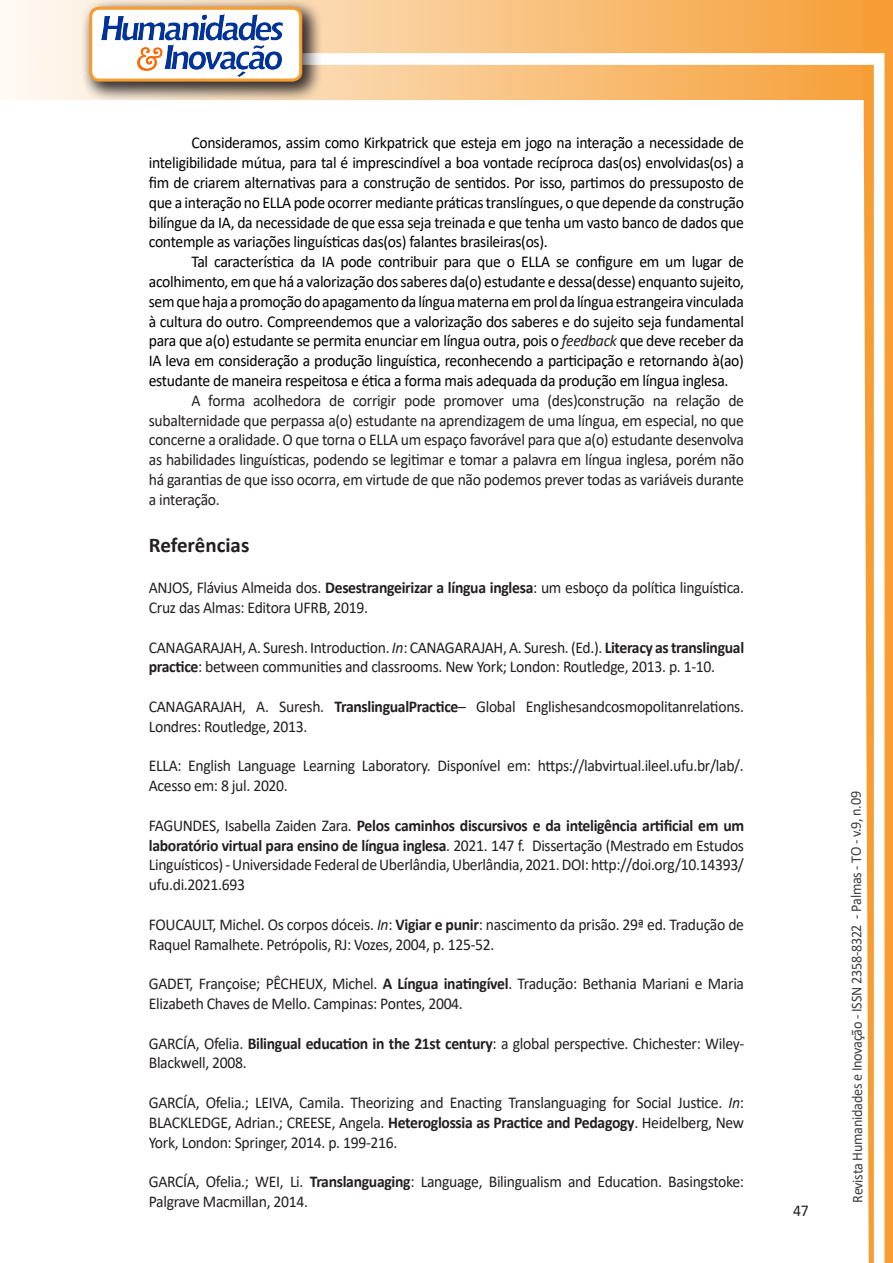
<style>
.page{position:relative;width:893px;height:1263px;background:#fff}
.page>*{position:absolute;margin:0;border:0;box-sizing:border-box;transform-origin:0 0}
.Titulo_2{font:700 21px "Calibri";color:#231f20}
.texto{font:16.5px/19.8px "Calibri";letter-spacing:-.02em;color:#231f20;scale:.95 1}
.texto-2{font:16.5px/19.8px "Calibri";letter-spacing:-.02em;color:#000;text-align:justify;scale:.95 1}
.t1{font:15px "Calibri";letter-spacing:-.025em;color:#3e3e3f;scale:.95 1}
.s1{font-style:italic;color:#231f20}
.s2{font-weight:700}
.s3{font-style:italic}
</style>
<div class="page">
<svg style="left:5px;top:0;width:858px;height:100px;background:#f9c484"></svg>
<div style="left:302px;top:53px;width:582px;height:12px;background:#fff;border:2px solid #fff"></div>
<svg style="left:863px;top:0;width:30px;height:1263px"></svg>
<div style="left:81px;top:0;width:241px;height:102px;background:#231f20;opacity:.75"></div>
<div style="left:91px;top:8px;width:210px;height:72px;background:#fff;border-radius:9px"></div>
<div style="left:89px;top:7px;width:213px;height:75px;border:3px solid #f69e34;border-radius:9px"></div>
<img style="left:101px;top:14px;width:181px;height:62px">
<p class="texto-2" style="left:149px;top:133px;width:628px;text-indent:43px">Consideramos, assim como Kirkpatrick que esteja em jogo na interação a necessidade de inteligibilidade mútua, para tal é imprescindível a boa vontade recíproca das(os) envolvidas(os) a fim de criarem alternativas para a construção de sentidos. Por isso, partimos do pressuposto de que a interação no ELLA pode ocorrer mediante práticas translíngues, o que depende da construção bilíngue da IA, da necessidade de que essa seja treinada e que tenha um vasto banco de dados que contemple as variações linguísticas das(os) falantes brasileiras(os).</p>
<p class="texto-2" style="left:149px;top:251px;width:628px;text-indent:43px">Tal característica da IA pode contribuir para que o ELLA se configure em um lugar de acolhimento, em que há a valorização dos saberes da(o) estudante e dessa(desse) enquanto sujeito, sem que haja a promoção do apagamento da língua materna em prol da língua estrangeira vinculada à cultura do outro. Compreendemos que a valorização dos saberes e do sujeito seja fundamental para que a(o) estudante se permita enunciar em língua outra, pois o <span class="s1">feedback</span> que deve receber da IA leva em consideração a produção linguística, reconhecendo a participação e retornando à(ao) estudante de maneira respeitosa e ética a forma mais adequada da produção em língua inglesa.</p>
<p class="texto" style="left:149px;top:390px;width:628px;text-align:justify;text-indent:43px">A forma acolhedora de corrigir pode promover uma (des)construção na relação de subalternidade que perpassa a(o) estudante na aprendizagem de uma língua, em especial, no que concerne a oralidade. O que torna o ELLA um espaço favorável para que a(o) estudante desenvolva as habilidades linguísticas, podendo se legitimar e tomar a palavra em língua inglesa, porém não há garantias de que isso ocorra, em virtude de que não podemos prever todas as variáveis durante a interação.</p>
<p class="Titulo_2" style="left:149px;top:530px;width:102px">Referências</p>
<p class="texto" style="left:149px;top:577px;width:628px">ANJOS, Flávius Almeida dos. <span class="s2">Desestrangeirizar a língua inglesa</span>: um esboço da política linguística.<br>Cruz das Almas: Editora UFRB, 2019.</p>
<p class="texto" style="left:149px;top:637px;width:628px">CANAGARAJAH, A. Suresh. Introduction. <span class="s3">In</span>: CANAGARAJAH, A. Suresh. (Ed.). <span class="s2">Literacy as translingual practice</span>: between communities and classrooms. New York; London: Routledge, 2013. p. 1-10.</p>
<p class="texto" style="left:149px;top:696px;width:628px">CANAGARAJAH, A. Suresh. <span class="s2">TranslingualPractice</span>– Global Englishesandcosmopolitanrelations.<br>Londres: Routledge, 2013.</p>
<p class="texto" style="left:149px;top:755px;width:628px">ELLA: English Language Learning Laboratory. Disponível em: https://labvirtual.ileel.ufu.br/lab/.<br>Acesso em: 8 jul. 2020.</p>
<p class="texto" style="left:149px;top:815px;width:628px;text-align:justify">FAGUNDES, Isabella Zaiden Zara. <span class="s2">Pelos caminhos discursivos e da inteligência artificial em um laboratório virtual para ensino de língua inglesa</span>. 2021. 147 f. Dissertação (Mestrado em Estudos Linguísticos) - Universidade Federal de Uberlândia, Uberlândia, 2021. DOI: http://doi.org/10.14393/ ufu.di.2021.693</p>
<p class="texto" style="left:149px;top:914px;width:628px">FOUCAULT, Michel. Os corpos dóceis. <span class="s3">In</span>: <span class="s2">Vigiar e punir</span>: nascimento da prisão. 29ª ed. Tradução de<br>Raquel Ramalhete. Petrópolis, RJ: Vozes, 2004, p. 125-52.</p>
<p class="texto" style="left:149px;top:973px;width:628px">GADET, Françoise; PÊCHEUX, Michel. <span class="s2">A Língua inatingível</span>. Tradução: Bethania Mariani e Maria<br>Elizabeth Chaves de Mello. Campinas: Pontes, 2004.</p>
<p class="texto" style="left:149px;top:1033px;width:628px">GARCÍA, Ofelia. <span class="s2">Bilingual education in the 21st century</span>: a global perspective. Chichester: Wiley-<br>Blackwell, 2008.</p>
<p class="texto" style="left:149px;top:1092px;width:628px;text-align:justify">GARCÍA, Ofelia.; LEIVA, Camila. Theorizing and Enacting Translanguaging for Social Justice. <span class="s3">In</span>:<br>BLACKLEDGE, Adrian.; CREESE, Angela. <span class="s2">Heteroglossia as Practice and Pedagogy</span>. Heidelberg, New York, London: Springer, 2014. p. 199-216.</p>
<p class="texto" style="left:149px;top:1171px;width:628px">GARCÍA, Ofelia.; WEI, Li. <span class="s2">Translanguaging</span>: Language, Bilingualism and Education. Basingstoke:<br>Palgrave Macmillan, 2014.</p>
<p class="texto" style="left:793px;top:1200px;width:18px">47</p>
<p class="t1" style="left:846px;top:1203px;width:435px;rotate:-90deg">Revista Humanidades e Inovação - ISSN 2358-8322 - Palmas - TO - v.9, n.09</p>
</div>
